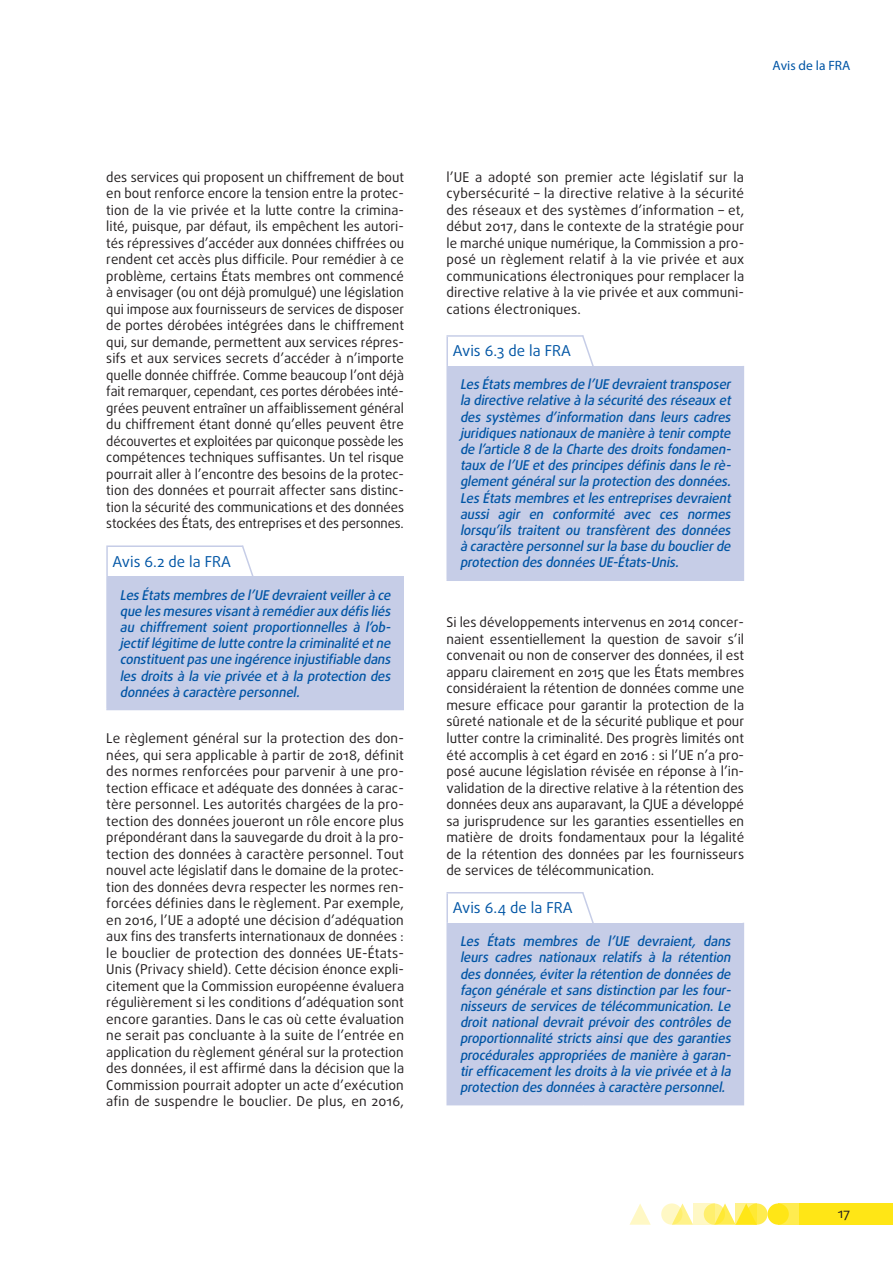
<style>
.page{position:relative;width:893px;height:1263px;background:#fff}
.page>*{position:absolute;margin:0;border:0;box-sizing:border-box;transform-origin:0 0}
.opinion_header{font:15px "Daxline Pro";color:#0155a5}
.body_text{font:13.5px/16.5px "Daxline Pro";color:#231f20;text-align:justify}
.opinion_text{font:italic 500 13.5px/16.2px "Daxline Pro";color:#0155a5;text-align:justify}
.t1{font:13.5px "Myriad Pro";color:#0155a5}
</style>
<div class="page">
<div style="left:746px;top:1203px;width:21px;height:22px;background:#ffec50;border-radius:50%"></div>
<div style="left:778px;top:1203px;width:21px;height:22px;background:#ffec50"></div>
<div style="left:799px;top:1203px;width:94px;height:22px;background:#ffe616"></div>
<svg style="left:675px;top:1203px;width:18px;height:22px"></svg>
<svg style="left:629px;top:1204px;width:22px;height:21px"></svg>
<div style="left:767px;top:1203px;width:22px;height:22px;background:#ffe616;border-radius:50%"></div>
<svg style="left:718px;top:1203px;width:18px;height:22px"></svg>
<svg style="left:704px;top:1203px;width:21px;height:22px"></svg>
<svg style="left:661px;top:1203px;width:21px;height:22px"></svg>
<svg style="left:736px;top:1203px;width:21px;height:22px"></svg>
<svg style="left:693px;top:1203px;width:21px;height:22px"></svg>
<div style="left:107px;top:576px;width:296px;height:133px;background:#c6cde7"></div>
<hr style="left:402px;top:576px;width:2px;height:133px;background:#c6cde7">
<hr style="left:106px;top:547px;width:2px;height:29px;background:#c6cde7">
<hr style="left:106px;top:545px;width:137px;height:2px;background:#c6cde7">
<hr style="left:106px;top:576px;width:2px;height:133px;background:#c6cde7">
<hr style="left:106px;top:709px;width:137px;height:1px;background:#c6cde7">
<hr style="left:243px;top:709px;width:161px;height:1px;background:#c6cde7">
<div style="left:447px;top:366px;width:296px;height:214px;background:#c6cde7"></div>
<hr style="left:743px;top:366px;width:1px;height:213px;background:#c6cde7">
<hr style="left:446px;top:337px;width:2px;height:29px;background:#c6cde7">
<hr style="left:446px;top:335px;width:137px;height:2px;background:#c6cde7">
<hr style="left:446px;top:366px;width:2px;height:213px;background:#c6cde7">
<hr style="left:446px;top:579px;width:137px;height:2px;background:#c6cde7">
<hr style="left:583px;top:579px;width:161px;height:2px;background:#c6cde7">
<div style="left:447px;top:923px;width:296px;height:182px;background:#c6cde7"></div>
<hr style="left:743px;top:923px;width:1px;height:181px;background:#c6cde7">
<hr style="left:446px;top:893px;width:2px;height:30px;background:#c6cde7">
<hr style="left:446px;top:892px;width:137px;height:1px;background:#c6cde7">
<hr style="left:446px;top:923px;width:2px;height:181px;background:#c6cde7">
<hr style="left:446px;top:1104px;width:137px;height:1px;background:#c6cde7">
<hr style="left:583px;top:1104px;width:161px;height:1px;background:#c6cde7">
<svg style="left:241px;top:545px;width:13px;height:31px"></svg>
<svg style="left:581px;top:335px;width:13px;height:31px"></svg>
<svg style="left:581px;top:892px;width:13px;height:31px"></svg>
<p class="body_text" style="left:106px;top:169px;width:299px">des services qui proposent un chiffrement de bout en bout renforce encore la tension entre la protec&shy;tion de la vie privée et la lutte contre la crimina&shy;lité, puisque, par défaut, ils empêchent les autori&shy;tés répressives d’accéder aux données chiffrées ou rendent cet accès plus difficile. Pour remédier à ce problème, certains États membres ont commencé à envisager (ou ont déjà promulgué) une législation qui impose aux fournisseurs de services de disposer de portes dérobées intégrées dans le chiffrement qui, sur demande, permettent aux services répres&shy;sifs et aux services secrets d’accéder à n’importe quelle donnée chiffrée. Comme beaucoup l’ont déjà fait remarquer, cependant, ces portes dérobées inté&shy;grées peuvent entraîner un affaiblissement général du chiffrement étant donné qu’elles peuvent être découvertes et exploitées par quiconque possède les compétences techniques suffisantes. Un tel risque pourrait aller à l’encontre des besoins de la protec&shy;tion des données et pourrait affecter sans distinc&shy;tion la sécurité des communications et des données stockées des États, des entreprises et des personnes.</p>
<p class="opinion_header" style="left:112px;top:551px;width:120px">Avis 6.2 de la FRA</p>
<p class="opinion_text" style="left:120px;top:587px;width:275px">LesÉtatsmembresde l’UE devraientveillerà ce que lesmesuresvisantà remédieraux défisliés au chiffrement soient proportionnelles à l’ob&shy;jectiflégitime de lutte contre la criminalité etne constituentpasune ingérence injustifiable dans les droits à la vie privée et à la protection des donnéesà caractère personnel.</p>
<p class="body_text" style="left:106px;top:730px;width:299px">Le règlement général sur la protection des don&shy;nées, qui sera applicable à partir de 2018, définit des normes renforcées pour parvenir à une pro&shy;tection efficace et adéquate des données à carac&shy;tère personnel. Les autorités chargées de la pro&shy;tection des données joueront un rôle encore plus prépondérant dans la sauvegarde du droit à la pro&shy;tection des données à caractère personnel. Tout nouvel acte législatif dans le domaine de la protec&shy;tion des données devra respecter les normes ren&shy;forcées définies dans le règlement. Par exemple, en 2016, l’UE a adopté une décision d’adéquation aux fins des transferts internationaux de données : le bouclier de protection des données UE-États-Unis (Privacy shield). Cette décision énonce expli&shy;citement que la Commission européenne évaluera régulièrement si les conditions d’adéquation sont encore garanties. Dans le cas où cette évaluation ne serait pas concluante à la suite de l’entrée en application du règlement général sur la protection des données, il est affirmé dans la décision que la Commission pourrait adopter un acte d’exécution afin de suspendre le bouclier. De plus, en 2016,</p>
<p class="t1" style="left:772px;top:57px;width:80px">Avis de la FRA</p>
<p class="body_text" style="left:446px;top:169px;width:299px">l’UE a adopté son premier acte législatif sur la cybersécurité – la directive relative à la sécurité des réseaux et des systèmes d’information – et, début 2017, dans le contexte de la stratégie pour le marché unique numérique, la Commission a pro&shy;posé un règlement relatif à la vie privée et aux communications électroniques pour remplacer la directive relative à la vie privée et aux communi&shy;cations électroniques.</p>
<p class="opinion_header" style="left:453px;top:341px;width:120px">Avis 6.3 de la FRA</p>
<p class="opinion_text" style="left:460px;top:376px;width:275px">LesÉtatsmembresde l’UE devraienttransposer la directive relative à la sécurité desréseaux et des systèmes d’information dans leurs cadres juridiquesnationaux de manière à tenircompte de l’article 8 de la Charte desdroitsfondamen&shy;taux de l’UE etdesprincipesdéfinisdansle rè&shy;glementgénéralsurla protection desdonnées.<br>LesÉtatsmembresetlesentreprisesdevraient aussi agir en conformité avec ces normes lorsqu’ils traitent ou transfèrent des données à caractère personnelsurla base du bouclierde protection desdonnéesUE-États-Unis.</p>
<p class="body_text" style="left:446px;top:614px;width:299px">Si les développements intervenus en 2014 concer&shy;naient essentiellement la question de savoir s’il convenait ou non de conserver des données, il est apparu clairement en 2015 que les États membres considéraient la rétention de données comme une mesure efficace pour garantir la protection de la sûreté nationale et de la sécurité publique et pour lutter contre la criminalité. Des progrès limités ont été accomplis à cet égard en 2016 : si l’UE n’a pro&shy;posé aucune législation révisée en réponse à l’in&shy;validation de la directive relative à la rétention des données deux ans auparavant, la CJUE a développé sa jurisprudence sur les garanties essentielles en matière de droits fondamentaux pour la légalité de la rétention des données par les fournisseurs de services de télécommunication.</p>
<p class="opinion_header" style="left:453px;top:898px;width:122px">Avis 6.4 de la FRA</p>
<p class="opinion_text" style="left:460px;top:933px;width:275px">Les États membres de l’UE devraient, dans leurs cadres nationaux relatifs à la rétention desdonnées,éviterla rétention de donnéesde façon générale etsansdistinction parlesfour&shy;nisseurs de services de télécommunication. Le droit national devrait prévoir des contrôles de proportionnalité stricts ainsi que des garanties procédurales appropriées de manière à garan&shy;tirefficacementlesdroitsà la vie privée età la protection desdonnéesà caractère personnel.</p>
<p class="body_text" style="left:838px;top:1205px;width:14px">17</p>
</div>
